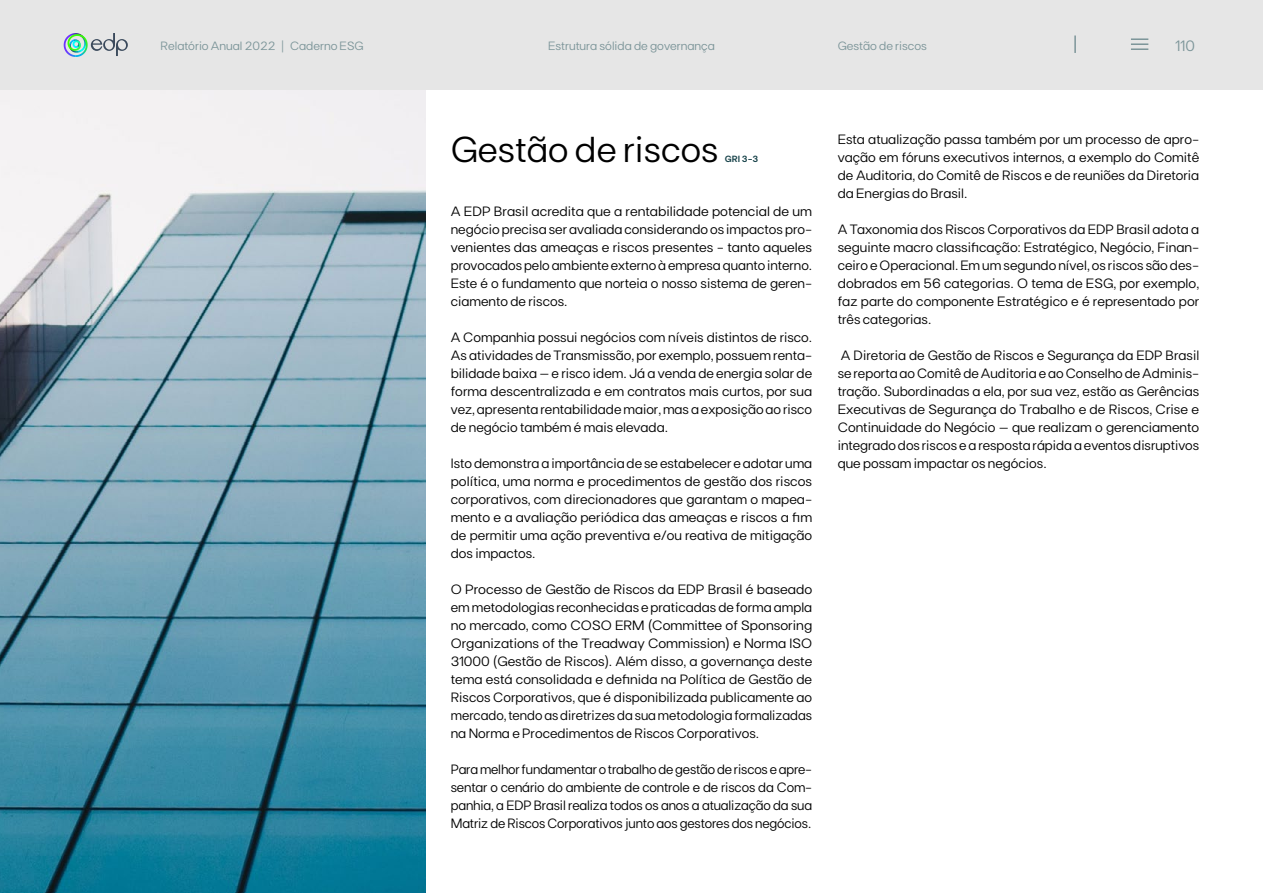
<style>
.page{position:relative;width:1263px;height:893px;background:#fff}
.page>*{position:absolute;margin:0;border:0;box-sizing:border-box;transform-origin:0 0}
.t1{font:36px "FT Base";color:#000}
.t2{font:15px "FT Base";color:#7c9599}
.t3{font:13.5px/18px "FT Base";color:#000;text-align:justify}
.t4{font:12px "FT Base";color:#7c9599}
.t5{font:600 9px "FT Base";color:#144047}
</style>
<div class="page">
<img style="left:0;top:90px;width:425px;height:803px">
<div style="left:0;top:0;width:1263px;height:90px;background:#e6e6e6"></div>
<svg style="left:91px;top:33px;width:37px;height:23px"></svg>
<svg style="left:64px;top:33px;width:20px;height:18px"></svg>
<svg style="left:1074px;top:36px;width:2px;height:17px"></svg>
<svg style="left:1131px;top:38px;width:17px;height:12px"></svg>
<p class="t4" style="left:161px;top:39px;width:205px">Relatório Anual 2022 | Caderno ESG</p>
<p class="t4" style="left:548px;top:39px;width:168px">Estrutura sólida de governança</p>
<p class="t4" style="left:838px;top:39px;width:91px">Gestão de riscos</p>
<p class="t2" style="left:1175px;top:37px;width:21px">110</p>
<h1 class="t1" style="left:451px;top:129px;width:269px">Gestão de riscos</h1>
<p class="t5" style="left:725px;top:154px;width:35px">GRI 3-3</p>
<p class="t3" style="left:451px;top:202px;width:363px">A EDP Brasil acredita que a rentabilidade potencial de um negócio precisa ser avaliada considerando os impactos pro&shy;venientes das ameaças e riscos presentes - tanto aqueles provocados pelo ambiente externo à empresa quanto interno.<br>Este é o fundamento que norteia o nosso sistema de geren&shy;ciamento de riscos.</p>
<p class="t3" style="left:451px;top:328px;width:363px">A Companhia possui negócios com níveis distintos de risco.<br>As atividades de Transmissão, por exemplo, possuem renta&shy;bilidade baixa – e risco idem. Já a venda de energia solar de forma descentralizada e em contratos mais curtos, por sua vez, apresenta rentabilidade maior, mas a exposição ao risco de negócio também é mais elevada.</p>
<p class="t3" style="left:451px;top:454px;width:363px">Isto demonstra a importância de se estabelecer e adotar uma política, uma norma e procedimentos de gestão dos riscos corporativos, com direcionadores que garantam o mapea&shy;mento e a avaliação periódica das ameaças e riscos a fim de permitir uma ação preventiva e/ou reativa de mitigação dos impactos.</p>
<p class="t3" style="left:451px;top:580px;width:363px">O Processo de Gestão de Riscos da EDP Brasil é baseado em metodologias reconhecidas e praticadas de forma ampla no mercado, como COSO ERM (Committee of Sponsoring Organizations of the Treadway Commission) e Norma ISO 31000 (Gestão de Riscos). Além disso, a governança deste tema está consolidada e definida na Política de Gestão de Riscos Corporativos, que é disponibilizada publicamente ao mercado, tendo as diretrizes da sua metodologia formalizadas na Norma e Procedimentos de Riscos Corporativos.</p>
<p class="t3" style="left:451px;top:760px;width:363px">Para melhor fundamentar o trabalho de gestão de riscos e apre&shy;sentar o cenário do ambiente de controle e de riscos da Com&shy;panhia, a EDP Brasil realiza todos os anos a atualização da sua Matriz de Riscos Corporativos junto aos gestores dos negócios.</p>
<p class="t3" style="left:838px;top:130px;width:363px">Esta atualização passa também por um processo de apro&shy;vação em fóruns executivos internos, a exemplo do Comitê de Auditoria, do Comitê de Riscos e de reuniões da Diretoria da Energias do Brasil.</p>
<p class="t3" style="left:838px;top:220px;width:363px">A Taxonomia dos Riscos Corporativos da EDP Brasil adota a seguinte macro classificação: Estratégico, Negócio, Finan&shy;ceiro e Operacional. Em um segundo nível, os riscos são des&shy;dobrados em 56 categorias. O tema de ESG, por exemplo, faz parte do componente Estratégico e é representado por três categorias.</p>
<p class="t3" style="left:838px;top:346px;width:363px">A Diretoria de Gestão de Riscos e Segurança da EDP Brasil se reporta ao Comitê de Auditoria e ao Conselho de Adminis&shy;tração. Subordinadas a ela, por sua vez, estão as Gerências Executivas de Segurança do Trabalho e de Riscos, Crise e Continuidade do Negócio – que realizam o gerenciamento integrado dos riscos e a resposta rápida a eventos disruptivos que possam impactar os negócios.</p>
</div>
